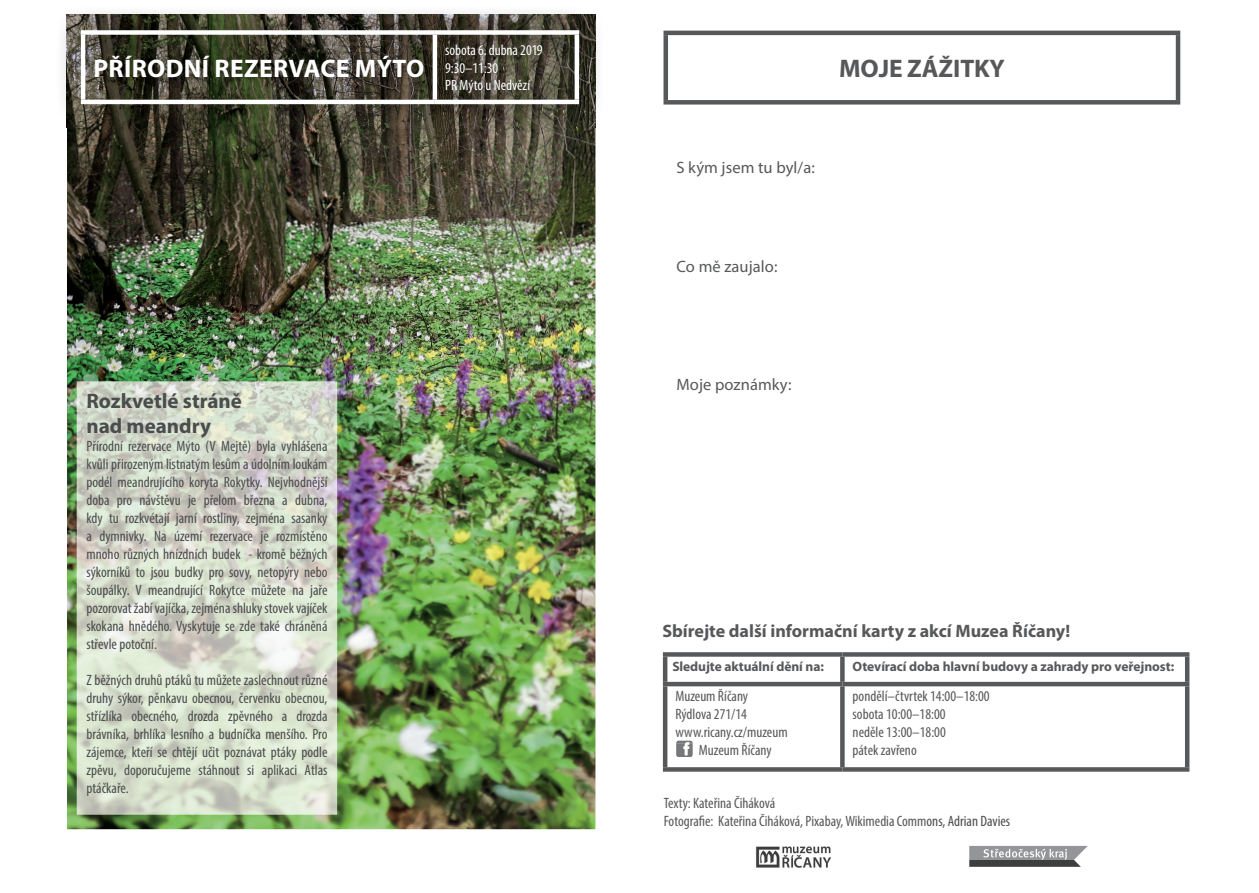
<style>
.page{position:relative;width:1259px;height:893px;background:#fff}
.page>*{position:absolute;margin:0;border:0;box-sizing:border-box;transform-origin:0 0}
.t1{font:700 25.5px "Myriad Pro";letter-spacing:.015em;color:#fff}
.t2{font:700 25.5px "Myriad Pro";letter-spacing:-.005em;color:#57585a}
.t3{font:700 21px/25.2px "Myriad Pro";color:#4b4c4d}
.t4{font:700 18px "Myriad Pro";color:#57585a}
.t5{font:16.5px "Myriad Pro";letter-spacing:.005em;color:#57585a}
.t6{font:condensed 15px/18px "Myriad Pro";color:#4b4c4d;text-align:justify}
.t7{font:condensed 15px/18px "Myriad Pro";color:#57585a}
.t8{font:condensed 15px/17.7px "Myriad Pro";letter-spacing:-.005em;color:#fff}
.t9{font:condensed 15px "Myriad Pro";color:#363536}
.t10{font:700 13.5px "Myriad Pro";letter-spacing:-.005em;color:#57585a}
.s1{color:#4b4c4d}
</style>
<div class="page">
<img style="left:67px;top:128px;width:528px;height:701px">
<img style="left:756px;top:846px;width:76px;height:22px">
<svg style="left:969px;top:846px;width:119px;height:21px;background:#8d8e8f"></svg>
<div style="left:663px;top:652px;width:179px;height:5px;background:#57585a"></div>
<hr style="left:663px;top:657px;width:4px;height:25px;background:#57585a">
<div style="left:842px;top:652px;width:347px;height:5px;background:#57585a"></div>
<svg style="left:840px;top:657px;width:4px;height:25px"></svg>
<hr style="left:1185px;top:657px;width:4px;height:25px;background:#57585a">
<hr style="left:663px;top:682px;width:179px;height:4px;background:#57585a">
<hr style="left:663px;top:686px;width:4px;height:81px;background:#57585a">
<hr style="left:842px;top:682px;width:347px;height:4px;background:#57585a">
<svg style="left:840px;top:686px;width:4px;height:81px"></svg>
<hr style="left:1185px;top:686px;width:4px;height:81px;background:#57585a">
<div style="left:663px;top:767px;width:179px;height:5px;background:#57585a"></div>
<div style="left:842px;top:767px;width:347px;height:5px;background:#57585a"></div>
<svg style="left:676px;top:741px;width:16px;height:16px"></svg>
<img style="left:63px;top:12px;width:534px;height:116px">
<div style="left:81px;top:30px;width:354px;height:5px;background:#fff"></div>
<hr style="left:81px;top:35px;width:4px;height:65px;background:#fff">
<div style="left:435px;top:30px;width:144px;height:5px;background:#fff"></div>
<hr style="left:433px;top:35px;width:4px;height:65px;background:#fff">
<div style="left:574px;top:35px;width:5px;height:65px;background:#fff"></div>
<hr style="left:81px;top:100px;width:354px;height:4px;background:#fff">
<hr style="left:435px;top:100px;width:144px;height:4px;background:#fff">
<hr style="left:663px;top:31px;width:517px;height:4px;background:#57585a">
<div style="left:663px;top:35px;width:5px;height:65px;background:#57585a"></div>
<div style="left:663px;top:100px;width:517px;height:5px;background:#57585a"></div>
<div style="left:1175px;top:35px;width:5px;height:65px;background:#57585a"></div>
<img style="left:77px;top:382px;width:260px;height:432px">
<h1 class="t1" style="left:93px;top:52px;width:333px">PŘÍRODNÍ REZERVACE MÝTO</h1>
<p class="t8" style="left:445px;top:41px;width:99px">sobota 6. dubna 2019<br>9:30–11:30<br>PR Mýto u Nedvězí</p>
<h1 class="t2" style="left:839px;top:52px;width:167px">MOJE ZÁŽITKY</h1>
<p class="t5" style="left:676px;top:157px;width:140px">S kým jsem tu byl/a:</p>
<h2 class="t3" style="left:86px;top:388px;width:157px">Rozkvetlé stráně nad meandry</h2>
<p class="t6" style="left:86px;top:437px;width:242px">Přírodní rezervace Mýto (V Mejtě) byla vyhlášena kvůli přirozeným listnatým lesům a údolním loukám podél meandrujícího koryta Rokytky. Nejvhodnější doba pro návštěvu je přelom března a dubna, kdy tu rozkvétají jarní rostliny, zejména sasanky a dymnivky. Na území rezervace je rozmístěno mnoho různých hnízdních budek - kromě běžných sýkorníků to jsou budky pro sovy, netopýry nebo šoupálky. V meandrující Rokytce můžete na jaře pozorovat žabí vajíčka, zejména shluky stovek vajíček skokana hnědého. Vyskytuje se zde také chráněná střevle potoční.</p>
<p class="t6" style="left:86px;top:671px;width:242px">Z běžných druhů ptáků tu můžete zaslechnout různé druhy sýkor, pěnkavu obecnou, červenku obecnou, střízlíka obecného, drozda zpěvného a drozda brávníka, brhlíka lesního a budníčka menšího. Pro zájemce, kteří se chtějí učit poznávat ptáky podle zpěvu, doporučujeme stáhnout si aplikaci Atlas ptáčkaře.</p>
<p class="t5" style="left:676px;top:256px;width:102px">Co mě zaujalo:</p>
<p class="t5" style="left:676px;top:375px;width:117px">Moje poznámky:</p>
<p class="t4" style="left:662px;top:620px;width:409px">Sbírejte další informační karty z akcí Muzea Říčany!</p>
<p class="t10" style="left:672px;top:657px;width:153px">Sledujte aktuální dění na:</p>
<p class="t10" style="left:852px;top:657px;width:323px">Otevírací doba hlavní budovy a zahrady pro veřejnost:</p>
<p class="t7" style="left:675px;top:687px;width:114px">Muzeum Říčany<br>Rýdlova 271/14 www.ricany.cz/muzeum</p>
<p class="t7" style="left:852px;top:687px;width:138px">pondělí–čtvrtek 14:00–18:00 sobota 10:00–18:00<br>neděle 13:00–18:00<br>pátek zavřeno</p>
<p class="t9" style="left:699px;top:741px;width:74px">Muzeum Říčany</p>
<p class="t7" style="left:664px;top:794px;width:348px">Texty: Kateřina Čiháková<br>Fotografie: Kateřina Čiháková, Pixabay, Wikimedia Comm<span class="s1">ons, Adrian Davies</span></p>
</div>
